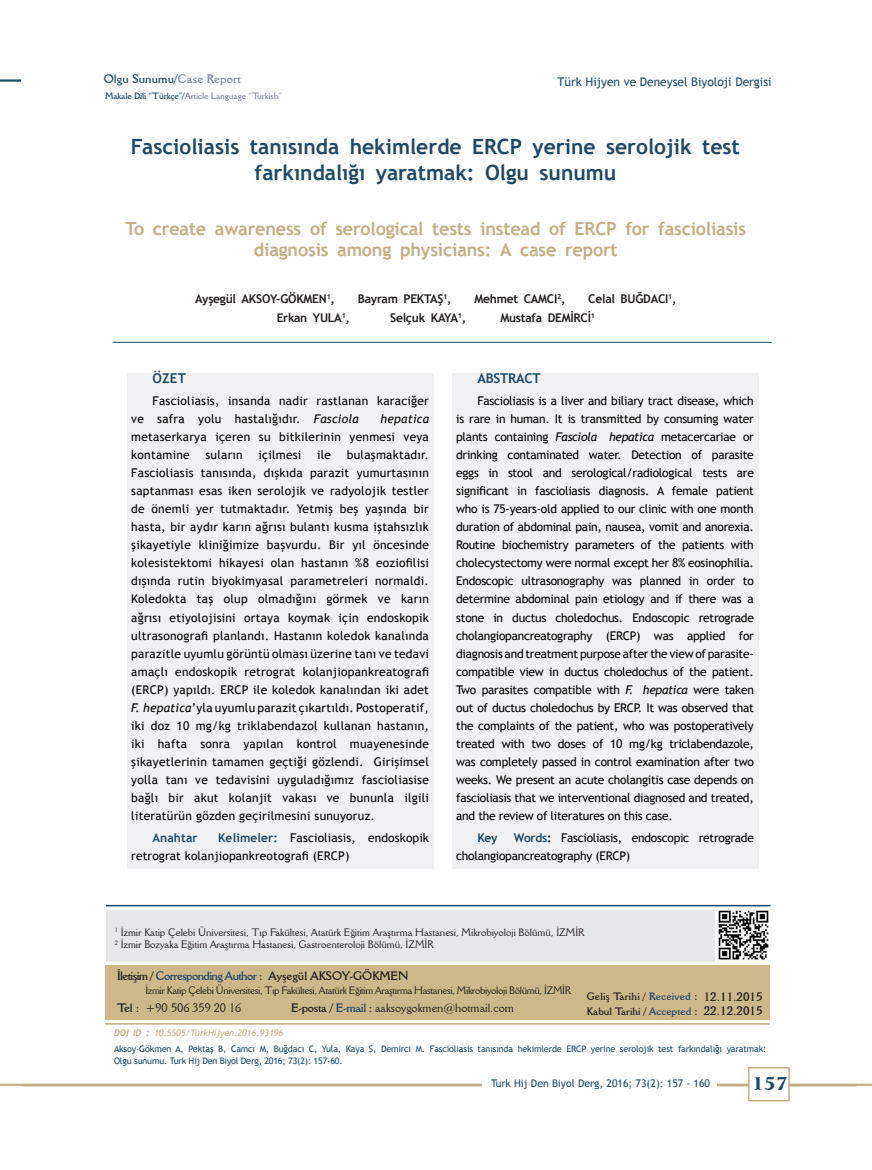
<style>
.page{position:relative;width:872px;height:1170px;background:#fff}
.page>*{position:absolute;margin:0;border:0;box-sizing:border-box;transform-origin:0 0}
.üst_başlık{font:700 21px/25.2px "Trebuchet MS";color:#1e4967;text-align:center}
.üst_başlık-2{font:700 18px/21.6px "Trebuchet MS";letter-spacing:-.01em;color:#c4ae83;text-align:center}
.metin{font:900 18px "Arrus BT";color:#1e4967}
.metin-2{font:700 13.5px "Trebuchet MS";letter-spacing:-.02em;color:#1e4967}
.metin-3{font:12px/18px "Trebuchet MS";letter-spacing:.02em;color:#000;text-align:justify}
.metin-4{font:700 12px "Trebuchet MS";letter-spacing:-.02em;color:#231f20}
.metin-5{font:12px/18px "Trebuchet MS";letter-spacing:-.02em;color:#000}
.yazarlar{font:12px "Della Robbia BT";color:#231f20}
.yazarlar-2{font:700 12px "Della Robbia BT";letter-spacing:-.05em;color:#231f20}
.metin-6{font:12px "Trebuchet MS";color:#1e4967}
.metin-7{font:700 12px "Della Robbia BT";letter-spacing:.01em;color:#1e4967}
.yazarlar-3{font:700 12px "Della Robbia BT";color:#231f20}
.metin-8{font:700 12px "Trebuchet MS";letter-spacing:.01em;color:#1e4967}
.yazarlar-4{font:10.5px "Della Robbia BT";color:#231f20}
.yazarlar-5{font:10.5px "Della Robbia BT";letter-spacing:-.03em;color:#231f20}
.metin-9{font:10.5px "Trebuchet MS";color:#1e4967}
.yazarlar-6{font:700 10.5px "Della Robbia BT";letter-spacing:.03em;color:#231f20}
.yazarlar-7{font:700 10.5px "Della Robbia BT";letter-spacing:.01em;color:#231f20}
.metin-10{font:9px/12px "Trebuchet MS";letter-spacing:-.015em;color:#1e4967}
.metin-11{font:700 9px "Della Robbia BT";letter-spacing:-.015em;color:#858b9f}
.metin-12{font:italic 9px "Trebuchet MS";color:#c4ae83}
.s1{color:#858b9f}
.s2{color:#1e4967}
.s3{font-style:italic}
.s4{font-weight:700;color:#1e4967}
.s5{font-weight:700}
.s6{font-size:12px}
.s7{font-family:"Trebuchet";font-weight:700}
.s8{font-family:"Trebuchet";font-weight:700;font-size:10.5px}
</style>
<div class="page">
<hr style="left:21px;top:1083px;width:851px;height:2px;background:#c4ae83">
<hr style="left:0;top:1083px;width:21px;height:2px;background:#c4ae83">
<hr style="left:0;top:79px;width:21px;height:3px;background:#1e4967">
<hr style="left:21px;top:1084px;width:836px;height:2px;background:#c4ae83">
<div style="left:482px;top:1074px;width:234px;height:20px;background:#fff"></div>
<div style="left:748px;top:1066px;width:41px;height:35px;background:#fff;border:2px solid #c4ae83"></div>
<div style="left:452px;top:373px;width:306px;height:495px;background:#f0f1f2"></div>
<div style="left:127px;top:373px;width:306px;height:495px;background:#f0f1f2"></div>
<div style="left:106px;top:910px;width:608px;height:51px;background:#e6e7e9"></div>
<hr style="left:105px;top:1023px;width:665px;height:1px;background:#c4ae83">
<hr style="left:106px;top:904px;width:664px;height:2px;background:#1e4967">
<div style="left:105px;top:965px;width:665px;height:55px;background:#ceb78a"></div>
<hr style="left:113px;top:342px;width:658px;height:1px;background:#1e4967">
<img style="left:718px;top:910px;width:51px;height:50px">
<p class="metin-7" style="left:104px;top:72px;width:139px">Olgu Sunumu/<span class="s1">Case Report</span></p>
<p class="metin-11" style="left:105px;top:90px;width:178px"><span class="s2">Makale Dili “Türkçe”/</span>Article Language “Turkish”</p>
<p class="metin-6" style="left:557px;top:75px;width:215px">Türk Hijyen ve Deneysel Biyoloji Dergisi</p>
<p class="üst_başlık" style="left:131px;top:134px;width:610px">Fascioliasis tanısında hekimlerde ERCP yerine serolojik test farkındalığı yaratmak: Olgu sunumu</p>
<p class="üst_başlık-2" style="left:125px;top:217px;width:622px">To create awareness of serological tests instead of ERCP for fascioliasis diagnosis among physicians: A case report</p>
<p class="metin-4" style="left:195px;top:291px;width:141px">Ayşegül AKSOY-GÖKMEN<sup>1</sup>,</p>
<p class="metin-4" style="left:358px;top:291px;width:95px">Bayram PEKTAŞ<sup>1</sup>,</p>
<p class="metin-4" style="left:474px;top:291px;width:92px">Mehmet CAMCI<sup>2</sup>,</p>
<p class="metin-4" style="left:588px;top:291px;width:90px">Celal BUĞDACI<sup>1</sup>,</p>
<p class="metin-4" style="left:277px;top:310px;width:75px">Erkan YULA<sup>1</sup>,</p>
<p class="metin-4" style="left:390px;top:310px;width:77px">Selçuk KAYA<sup>1</sup>,</p>
<p class="metin-4" style="left:500px;top:310px;width:96px">Mustafa DEMİRCİ<sup>1</sup></p>
<p class="metin-2" style="left:152px;top:370px;width:35px">ÖZET</p>
<p class="metin-3" style="left:131px;top:392px;width:299px;text-indent:21px">Fascioliasis, insanda nadir rastlanan karaciğer ve safra yolu hastalığıdır. <span class="s3">Fasciola</span></p>
<p class="metin-3" style="left:131px;top:410px;width:299px;text-indent:249px"><span class="s3">hepatica </span>metaserkarya içeren su bitkilerinin yenmesi veya kontamine</p>
<p class="metin-3" style="left:131px;top:446px;width:299px;text-indent:216px">bulaşmaktadır.<br>Fascioliasis tanısında, dışkıda parazit yumurtasının saptanması esas iken serolojik ve radyolojik testler de önemli yer tutmaktadır. Yetmiş beş yaşında bir hasta, bir aydır karın ağrısı bulantı kusma iştahsızlık şikayetiyle kliniğimize başvurdu. Bir yıl öncesinde kolesistektomi hikayesi olan hastanın %8 eoziofilisi dışında rutin biyokimyasal parametreleri normaldi.<br>Koledokta taş olup olmadığını görmek ve karın ağrısı etiyolojisini ortaya koymak için endoskopik ultrasonografi planlandı. Hastanın koledok kanalında parazitle uyumlu görüntü olması üzerine tanı ve tedavi amaçlı endoskopik retrograt kolanjiopankreatografi (ERCP) yapıldı. ERCP ile koledok kanalından iki adet <span class="s3">F. hepatica</span>’yla uyumlu parazit çıkartıldı. Postoperatif, iki doz 10 mg/kg triklabendazol kullanan hastanın, iki hafta sonra yapılan kontrol muayenesinde şikayetlerinin tamamen geçtiği gözlendi. Girişimsel yolla tanı ve tedavisini uyguladığımız fascioliasise bağlı bir akut kolanjit vakası ve bununla ilgili literatürün gözden geçirilmesini sunuyoruz.</p>
<p class="metin-8" style="left:152px;top:830px;width:47px">Anahtar</p>
<p class="metin-3" style="left:205px;top:446px;width:39px">suların</p>
<p class="metin-3" style="left:259px;top:446px;width:44px">içilmesi</p>
<p class="metin-3" style="left:317px;top:446px;width:15px">ile</p>
<p class="metin-3" style="left:131px;top:828px;width:299px;text-indent:87px"><span class="s4">Kelimeler:</span> Fascioliasis, endoskopik retrograt kolanjiopankreotografi (ERCP)</p>
<p class="metin-2" style="left:477px;top:370px;width:65px">ABSTRACT</p>
<p class="metin-3" style="left:456px;top:392px;width:299px;text-indent:21px">Fascioliasis is a liver and biliary tract disease, which is rare in human. It is transmitted by consuming water plants containing <span class="s3">Fasciola hepatica</span> metacercariae or drinking contaminated water. Detection of parasite eggs in stool and serological/radiological tests are significant in fascioliasis diagnosis. A female patient who is 75-years-old applied to our clinic with one month duration of abdominal pain, nausea, vomit and anorexia.<br>Routine biochemistry parameters of the patients with cholecystectomy were normal except her 8% eosinophilia.<br>Endoscopic ultrasonography was planned in order to determine abdominal pain etiology and if there was a stone in ductus choledochus. Endoscopic retrograde cholangiopancreatography (ERCP) was applied for diagnosis and treatment purpose after the view of parasite&shy;compatible view in ductus choledochus of the patient.<br>Two parasites compatible with <span class="s3">F. hepatica</span> were taken out of ductus choledochus by ERCP. It was observed that the complaints of the patient, who was postoperatively treated with two doses of 10 mg/kg triclabendazole, was completely passed in control examination after two weeks. We present an acute cholangitis case depends on fascioliasis that we interventional diagnosed and treated, and the review of literatures on this case.</p>
<p class="metin-8" style="left:477px;top:830px;width:22px">Key</p>
<p class="metin-5" style="left:456px;top:828px;width:299px;text-indent:58px"><span class="s4">Words</span><span class="s5">:</span> Fascioliasis, endoscopic retrograde cholangiopancreatography (ERCP)</p>
<p class="yazarlar-4" style="left:115px;top:925px;width:471px"><sup>1</sup> İzmir Katip Çelebi Üniversitesi, Tıp Fakültesi, Atatürk Eğitim Araştırma Hastanesi, Mikrobiyoloji Bölümü, İZMİR</p>
<p class="yazarlar-4" style="left:115px;top:937px;width:320px"><sup>2</sup> İzmir Bozyaka Eğitim Araştırma Hastanesi, Gastroenteroloji Bölümü, İZMİR</p>
<p class="yazarlar-2" style="left:117px;top:968px;width:293px">İletişim / <span class="s2">Corresponding Author</span> : Ayşegül AKSOY-GÖKMEN</p>
<p class="yazarlar-5" style="left:145px;top:983px;width:427px">İzmir Katip Çelebi Üniversitesi, Tıp Fakültesi, Atatürk Eğitim Araştırma Hastanesi, Mikrobiyoloji Bölümü, İZMİR</p>
<p class="yazarlar" style="left:117px;top:1000px;width:126px"><span class="s5">Tel :</span> +90 506 359 20 16</p>
<p class="yazarlar" style="left:291px;top:1000px;width:224px"><span class="s5">E-posta /</span> <span class="s4">E-mail</span> <span class="s5">:</span> aaksoygokmen@hotmail.com</p>
<p class="yazarlar-3" style="left:703px;top:988px;width:60px">12.11.2015</p>
<p class="yazarlar-3" style="left:703px;top:1003px;width:60px">22.12.2015</p>
<p class="yazarlar-6" style="left:586px;top:990px;width:112px">Geliş Tarihi / <span class="s2">Received</span> <span class="s6">:</span></p>
<p class="yazarlar-7" style="left:586px;top:1004px;width:112px">Kabul Tarihi / <span class="s2">Accepted</span> <span class="s6">:</span></p>
<p class="metin-12" style="left:114px;top:1027px;width:171px"><span class="s7">DOI ID</span> <span class="s8">:</span> 10.5505/TurkHijyen.2016.93196</p>
<p class="metin-10" style="left:114px;top:1043px;width:654px">Aksoy-Gökmen A, Pektaş B, Camcı M, Buğdacı C, Yula, Kaya S, Demirci M. Fascioliasis tanısında hekimlerde ERCP yerine serolojik test farkındalığı yaratmak:<br>Olgu sunumu. Turk Hij Den Biyol Derg, 2016; 73(2): 157-60.</p>
<p class="metin-9" style="left:491px;top:1077px;width:220px">Turk Hij Den Biyol Derg, 2016; 73(2): 157 - 160</p>
<p class="metin" style="left:752px;top:1071px;width:37px">157</p>
</div>
